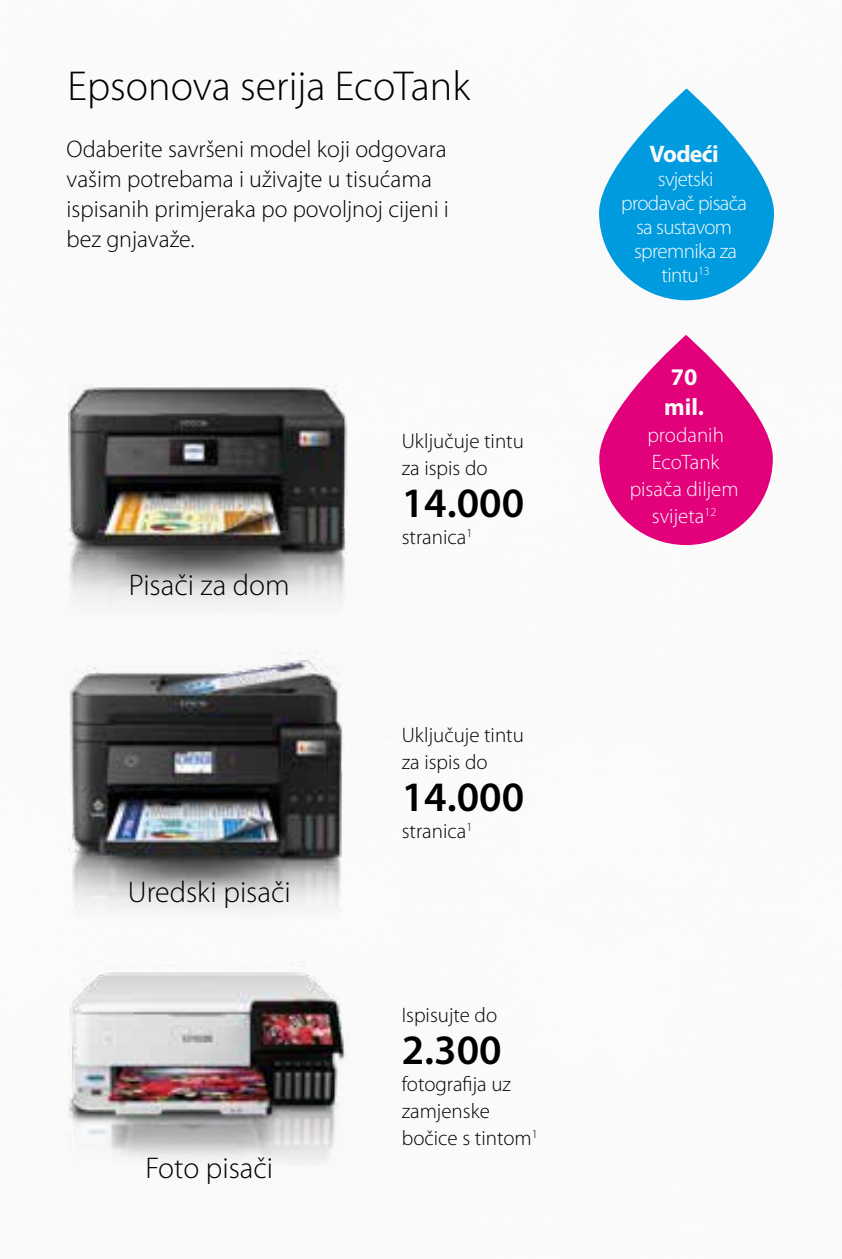
<style>
.page{position:relative;width:842px;height:1259px;background:#fff}
.page>*{position:absolute;margin:0;border:0;box-sizing:border-box;transform-origin:0 0}
.t1{font:300 42px "Myriad Pro";color:#000}
.t2{font:600 42px "Myriad Pro";color:#000}
.t3{font:300 30px "Myriad Pro";color:#000}
.t4{font:300 24px/30px "Myriad Pro";color:#000}
.t5{font:700 24px/30px "Myriad Pro";letter-spacing:-.03em;color:#fff}
.t6{font:300 21px/27px "Myriad Pro";color:#000}
.t7{font:300 21px/24px "Myriad Pro";letter-spacing:-.03em;color:#fff;text-align:center}
.t8{font:300 21px/27px "Myriad Pro";color:#fff;text-align:center}
</style>
<div class="page">
<svg style="left:599px;top:88px;width:175px;height:212px;fill:#009bdf"></svg>
<svg style="left:599px;top:335px;width:174px;height:210px;fill:#e2007b"></svg>
<img style="left:68px;top:383px;width:279px;height:229px">
<img style="left:68px;top:651px;width:276px;height:263px">
<img style="left:68px;top:963px;width:278px;height:202px">
<h1 class="t1" style="left:67px;top:63px;width:404px">Epsonova serija EcoTank</h1>
<p class="t4" style="left:67px;top:134px;width:384px">Odaberite savršeni model koji odgovara vašim potrebama i uživajte u tisućama ispisanih primjeraka po povoljnoj cijeni i bez gnjavaže.</p>
<p class="t3" style="left:129px;top:568px;width:162px">Pisači za dom</p>
<p class="t3" style="left:128px;top:875px;width:164px">Uredski pisači</p>
<p class="t3" style="left:145px;top:1151px;width:129px">Foto pisači</p>
<p class="t6" style="left:402px;top:428px;width:124px">Uključuje tintu za ispis do</p>
<h1 class="t2" style="left:402px;top:476px;width:124px">14.000</h1>
<p class="t6" style="left:402px;top:524px;width:72px">stranica<sup>1</sup></p>
<p class="t6" style="left:402px;top:721px;width:124px">Uključuje tintu za ispis do</p>
<h1 class="t2" style="left:402px;top:769px;width:124px">14.000</h1>
<p class="t6" style="left:402px;top:817px;width:72px">stranica<sup>1</sup></p>
<p class="t6" style="left:402px;top:1001px;width:97px">Ispisujte do</p>
<h1 class="t2" style="left:402px;top:1023px;width:101px">2.300</h1>
<p class="t6" style="left:402px;top:1070px;width:137px">fotografija uz zamjenske bočice s tintom<sup>1</sup></p>
<p class="t5" style="left:650px;top:138px;width:70px">Vodeći</p>
<p class="t7" style="left:621px;top:167px;width:127px">svjetski prodavač pisača sa sustavom spremnika za tintu<sup>13</sup></p>
<p class="t5" style="left:664px;top:361px;width:41px">70 mil.</p>
<p class="t8" style="left:630px;top:422px;width:110px">prodanih<br>EcoTank pisača diljem svijeta<sup>12</sup></p>
</div>
